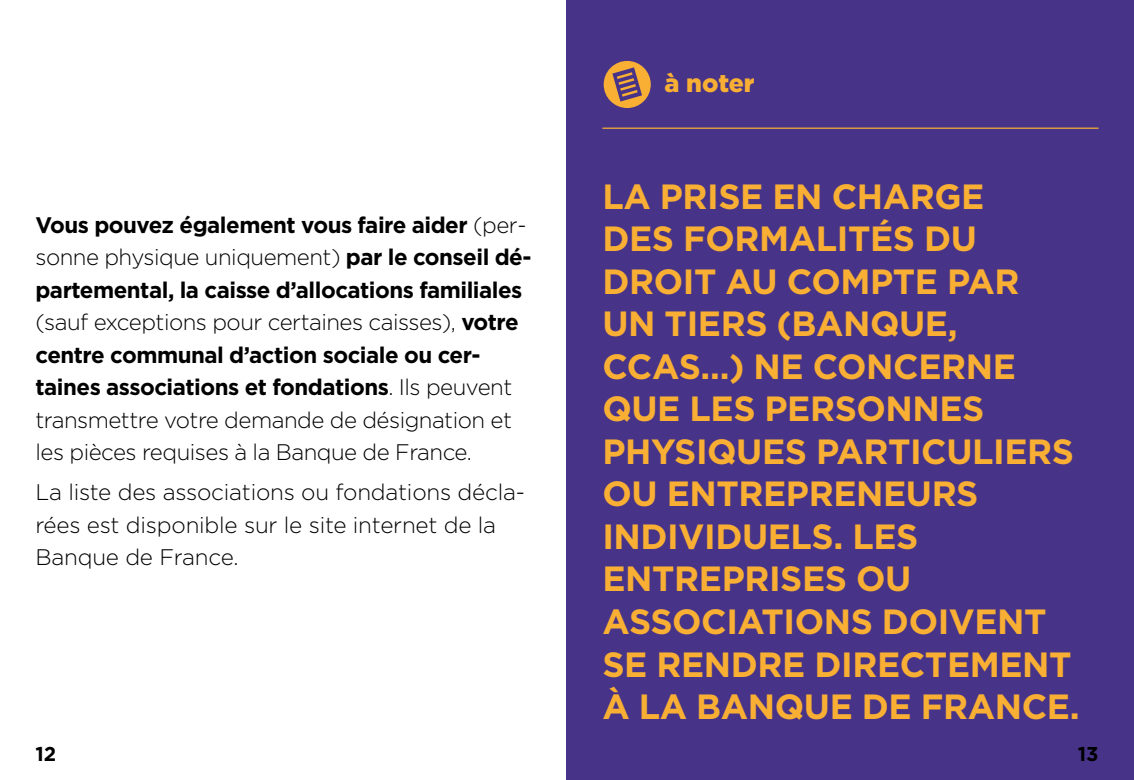
<style>
.page{position:relative;width:1134px;height:780px;background:#fff}
.page>*{position:absolute;margin:0;border:0;box-sizing:border-box;transform-origin:0 0}
.texte_majuscule_-_a{font:700 35px/42.5px "Gotham";letter-spacing:-.01em;color:#f8af34}
.H3_-_a_savoir_etc{font:900 25px "Gotham";letter-spacing:-.005em;color:#f8af34}
.Texte{font:700 22.5px/32.5px "Gotham";letter-spacing:-.02em;color:#000}
.Texte-2{font:300 22.5px/32.5px "Gotham";letter-spacing:-.01em;color:#000}
.t1{font:700 20px "Gotham";color:#000}
.s1{font-weight:300}
</style>
<div class="page">
<div style="left:567px;top:0;width:567px;height:780px;background:#473387"></div>
<hr style="left:602px;top:127px;width:496px;height:2px;background:#f8af34">
<div style="left:604px;top:61px;width:47px;height:47px;background:#f8af34;border-radius:50%"></div>
<svg style="left:612px;top:67px;width:30px;height:35px"></svg>
<p class="Texte" style="left:35px;top:208px;width:498px">Vous pouvez également vous faire aider <span class="s1">(per&shy;sonne physique uniquement)</span> par le conseil dé&shy;partemental, la caisse d’allocations familiales <span class="s1">(sauf exceptions pour certaines caisses),</span> votre centre communal d’action sociale ou cer&shy;taines associations et fondations<span class="s1">. Ils peuvent transmettre votre demande de désignation et les pièces requises à la Banque de France.</span></p>
<p class="Texte-2" style="left:35px;top:475px;width:491px">La liste des associations ou fondations décla&shy;rées est disponible sur le site internet de la<br>Banque de France.</p>
<h3 class="H3_-_a_savoir_etc" style="left:664px;top:66px;width:92px">à noter</h3>
<p class="texte_majuscule_-_a" style="left:602px;top:175px;width:470px">LA PRISE EN CHARGE<br>DES FORMALITÉS DU<br>DROIT AU COMPTE PAR<br>UN TIERS (BANQUE,<br>CCAS…) NE CONCERNE<br>QUE LES PERSONNES<br>PHYSIQUES PARTICULIERS<br>OU ENTREPRENEURS<br>INDIVIDUELS. LES<br>ENTREPRISES</p>
<p class="texte_majuscule_-_a" style="left:602px;top:557px;width:479px;text-indent:254px">OU<br>ASS OCIATIONS DOIVENT<br>SE RENDRE DIRECTEMENT<br>À LA BANQUE DE FRANCE.</p>
<p class="t1" style="left:35px;top:740px;width:22px">12</p>
<p class="t1" style="left:1078px;top:740px;width:22px">13</p>
</div>
